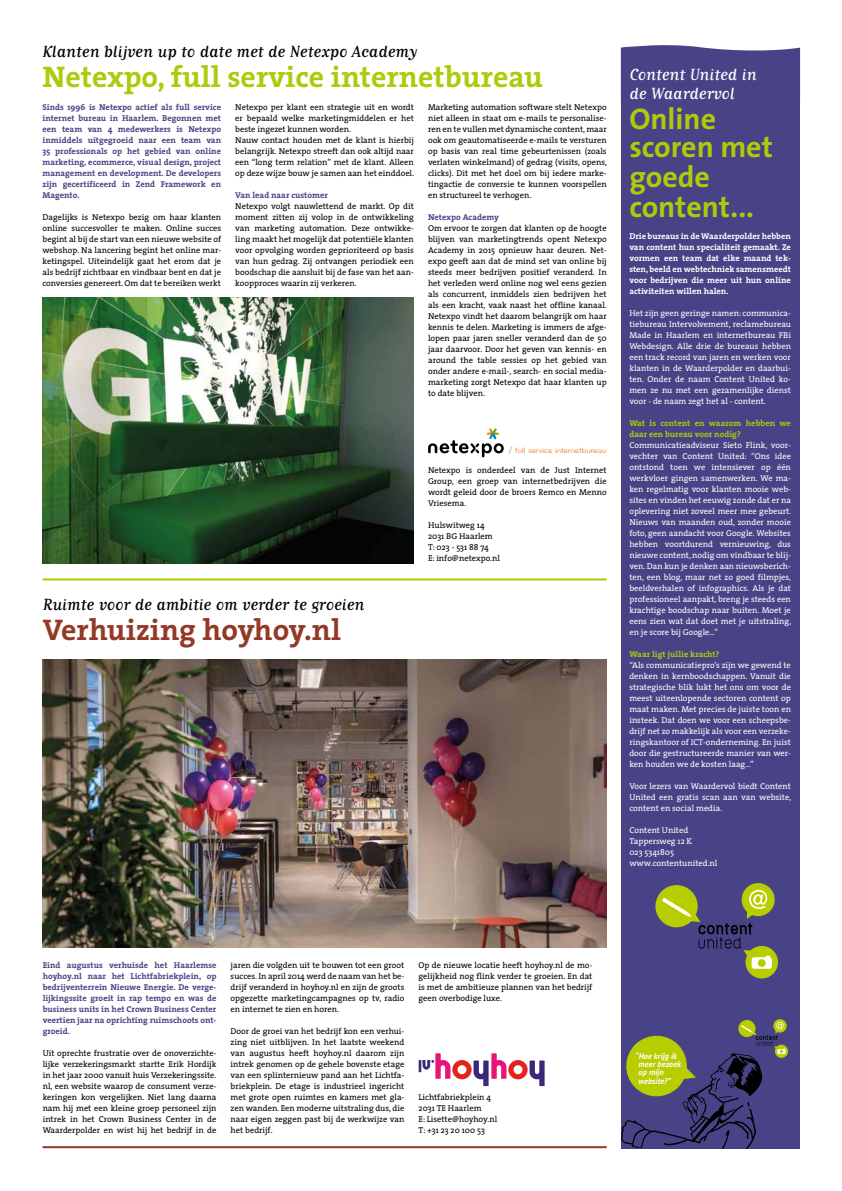
<style>
.page{position:relative;width:842px;height:1191px;background:#fff}
.page>*{position:absolute;margin:0;border:0;box-sizing:border-box;transform-origin:0 0}
.t1{font:700 30px "The Serif";color:#afca0b}
.t2{font:700 30px/29.3px "The Sans";color:#afca0b}
.t3{font:700 30px "The Serif";color:#943927}
.t4{font:19px "Matrix Script";color:#000}
.t5{font:19px/19px "Matrix Script";color:#fff}
.t6{font:8.5px/11px "The Serif";color:#000;text-align:justify}
.t7{font:8.5px/11px "The Serif";color:#fff;text-align:justify}
.t8{font:700 8.5px/11px "The Serif";color:#474386;text-align:justify}
.t9{font:700 8.5px/11px "The Serif";color:#fff;text-align:justify}
.t10{font:700 8.5px/11px "The Serif";color:#afca0b}
.t11{font:italic 700 8.3px/8.3px "PT Sans";color:#fff}
.t12{font:8px "Bryant Regular Alternate";color:#ec6608}
.s1{font-size:9px}
</style>
<div class="page">
<svg style="left:621px;top:45px;width:179px;height:58px"></svg>
<div style="left:621px;top:54px;width:178px;height:1094px;background:#474386"></div>
<hr style="left:43px;top:578px;width:564px;height:2px;background:#afca0b">
<hr style="left:43px;top:1146px;width:564px;height:2px;background:#943927">
<svg style="left:428px;top:428px;width:76px;height:29px"></svg>
<img style="left:43px;top:659px;width:563px;height:288px">
<img style="left:43px;top:298px;width:371px;height:265px">
<svg style="left:419px;top:1053px;width:126px;height:33px"></svg>
<svg style="left:655px;top:883px;width:123px;height:96px"></svg>
<svg style="left:621px;top:1019px;width:167px;height:129px"></svg>
<h2 class="t4" style="left:43px;top:43px;width:376px">Klanten blijven up to date met de Netexpo Academy</h2>
<h1 class="t1" style="left:43px;top:52px;width:502px">Netexpo, full service internetbureau</h1>
<p class="t8" style="left:43px;top:101px;width:180px">Sinds 1996 is Netexpo actief als full service internet bureau in Haarlem. Begonnen met een team van 4 medewerkers is Netexpo inmiddels uitgegroeid naar een team van 35 professionals op het gebied van online marketing, ecommerce, visual design, project management en development. De developers zijn gecertificeerd in Zend Framework en Magento.</p>
<p class="t6" style="left:43px;top:211px;width:180px">Dagelijks is Netexpo bezig om haar klanten online succesvoller te maken. Online succes begint al bij de start van een nieuwe website of webshop. Na lancering begint het online mar&shy;ketingspel. Uiteindelijk gaat het erom dat je als bedrijf zichtbaar en vindbaar bent en dat je conversies genereert. Om dat te bereiken werkt</p>
<p class="t6" style="left:235px;top:101px;width:180px;text-align:left">Netexpo per klant een strategie uit en wordt er bepaald welke marketingmiddelen er het beste ingezet kunnen worden.<br>Nauw contact houden met de klant is hierbij belangrijk. Netexpo streeft dan ook altijd naar een “long term relation” met de klant. Alleen op deze wijze bouw je samen aan het einddoel.</p>
<p class="t8" style="left:235px;top:189px;width:94px">Van lead naar customer</p>
<p class="t6" style="left:235px;top:200px;width:180px">Netexpo volgt nauwlettend de markt. Op dit moment zitten zij volop in de ontwikkeling van marketing automation. Deze ontwikke&shy;ling maakt het mogelijk dat potentiële klanten voor opvolging worden geprioriteerd op basis van hun gedrag. Zij ontvangen periodiek een boodschap die aansluit bij de fase van het aan&shy;koopproces waarin zij verkeren.</p>
<p class="t6" style="left:428px;top:101px;width:180px">Marketing automation software stelt Netexpo niet alleen in staat om e-mails te personalise&shy;ren en te vullen met dynamische content, maar ook om geautomatiseerde e-mails te versturen op basis van real time gebeurtenissen (zoals verlaten winkelmand) of gedrag (visits, opens, clicks). Dit met het doel om bij iedere marke&shy;tingactie de conversie te kunnen voorspellen en structureel te verhogen.</p>
<p class="t8" style="left:428px;top:211px;width:72px">Netexpo Academy</p>
<p class="t6" style="left:428px;top:222px;width:180px">Om ervoor te zorgen dat klanten op de hoogte blijven van marketingtrends opent Netexpo Academy in 2015 opnieuw haar deuren. Net&shy;expo geeft aan dat de mind set van online bij steeds meer bedrijven positief veranderd. In het verleden werd online nog wel eens gezien als concurrent, inmiddels zien bedrijven het als een kracht, vaak naast het offline kanaal.<br>Netexpo vindt het daarom belangrijk om haar kennis te delen. Marketing is immers de afge&shy;lopen paar jaren sneller veranderd dan de 50 jaar daarvoor. Door het geven van kennis- en around the table sessies op het gebied van onder andere e-mail-, search- en social media&shy;marketing zorgt Netexpo dat haar klanten up to date blijven.</p>
<h2 class="t4" style="left:43px;top:595px;width:323px">Ruimte voor de ambitie om verder te groeien</h2>
<h1 class="t3" style="left:43px;top:605px;width:300px">Verhuizing hoyhoy.nl</h1>
<p class="t12" style="left:509px;top:445px;width:100px"><span class="s1">/</span> full service internetbureau</p>
<p class="t6" style="left:428px;top:464px;width:180px">Netexpo is onderdeel van de Just Internet Group, een groep van internetbedrijven die wordt geleid door de broers Remco en Menno Vriesema.</p>
<p class="t6" style="left:428px;top:519px;width:73px;text-align:left">Hulswitweg 14<br>2031 BG Haarlem<br>T: 023 - 531 88 74<br>E: info@netexpo.nl</p>
<h2 class="t5" style="left:629px;top:65px;width:129px">Content United in de Waardervol</h2>
<h1 class="t2" style="left:629px;top:103px;width:145px">Online scoren met goede content...</h1>
<p class="t9" style="left:629px;top:230px;width:163px">Drie bureaus in de Waarderpolder hebben van content hun specialiteit gemaakt. Ze vormen een team dat elke maand tek&shy;sten, beeld en webtechniek samensmeedt voor bedrijven die meer uit hun online activiteiten willen halen.</p>
<p class="t7" style="left:629px;top:307px;width:163px">Het zijn geen geringe namen: communica&shy;tiebureau Intervolvement, reclamebureau Made in Haarlem en internetbureau FBi Webdesign. Alle drie de bureaus hebben een track record van jaren en werken voor klanten in de Waarderpolder en daarbui&shy;ten. Onder de naam Content United ko&shy;men ze nu met een gezamenlijke dienst voor - de naam zegt het al - content.</p>
<p class="t10" style="left:629px;top:417px;width:163px">Wat is content en waarom hebben we daar een bureau voor nodig?</p>
<p class="t7" style="left:629px;top:439px;width:163px">Communicatieadviseur Sieto Flink, voor&shy;vechter van Content United: “Ons idee ontstond toen we intensiever op één werkvloer gingen samenwerken. We ma&shy;ken regelmatig voor klanten mooie web&shy;sites en vinden het eeuwig zonde dat er na oplevering niet zoveel meer mee gebeurt.<br>Nieuws van maanden oud, zonder mooie foto, geen aandacht voor Google. Websites hebben voortdurend vernieuwing, dus nieuwe content, nodig om vindbaar te blij&shy;ven. Dan kun je denken aan nieuwsberich&shy;ten, een blog, maar net zo goed filmpjes, beeldverhalen of infographics. Als je dat professioneel aanpakt, breng je steeds een krachtige boodschap naar buiten. Moet je eens zien wat dat doet met je uitstraling, en je score bij Google...”</p>
<p class="t10" style="left:629px;top:648px;width:92px">Waar ligt jullie kracht?</p>
<p class="t7" style="left:629px;top:659px;width:163px">“Als communicatiepro’s zijn we gewend te denken in kernboodschappen. Vanuit die strategische blik lukt het ons om voor de meest uiteenlopende sectoren content op maat maken. Met precies de juiste toon en insteek. Dat doen we voor een scheepsbe&shy;drijf net zo makkelijk als voor een verzeke&shy;ringskantoor of ICT-onderneming. En juist door die gestructureerde manier van wer&shy;ken houden we de kosten laag...”</p>
<p class="t7" style="left:629px;top:780px;width:163px">Voor lezers van Waardervol biedt Content United een gratis scan aan van website, content en social media.</p>
<p class="t7" style="left:629px;top:824px;width:90px;text-align:left">Content United<br>Tappersweg 12 K<br>023 5341805 www.contentunited.nl</p>
<p class="t8" style="left:43px;top:959px;width:175px">Eind augustus verhuisde het Haarlemse hoyhoy.nl naar het Lichtfabriekplein, op bedrijventerrein Nieuwe Energie. De verge&shy;lijkingssite groeit in rap tempo en was de business units in het Crown Business Center veertien jaar na oprichting ruimschoots ont&shy;groeid.</p>
<p class="t6" style="left:43px;top:1047px;width:175px">Uit oprechte frustratie over de onoverzichte&shy;lijke verzekeringsmarkt startte Erik Hordijk in het jaar 2000 vanuit huis Verzekeringssite. nl, een website waarop de consument verze&shy;keringen kon vergelijken. Niet lang daarna nam hij met een kleine groep personeel zijn intrek in het Crown Business Center in de Waarderpolder en wist hij het bedrijf in de</p>
<p class="t6" style="left:231px;top:959px;width:175px">jaren die volgden uit te bouwen tot een groot succes. In april 2014 werd de naam van het be&shy;drijf veranderd in hoyhoy.nl en zijn de groots opgezette marketingcampagnes op tv, radio en internet te zien en horen.</p>
<p class="t6" style="left:231px;top:1025px;width:175px">Door de groei van het bedrijf kon een verhui&shy;zing niet uitblijven. In het laatste weekend van augustus heeft hoyhoy.nl daarom zijn intrek genomen op de gehele bovenste etage van een splinternieuw pand aan het Lichtfa&shy;briekplein. De etage is industrieel ingericht met grote open ruimtes en kamers met gla&shy;zen wanden. Een moderne uitstraling dus, die naar eigen zeggen past bij de werkwijze van het bedrijf.</p>
<p class="t6" style="left:419px;top:959px;width:175px">Op de nieuwe locatie heeft hoyhoy.nl de mo&shy;gelijkheid nog flink verder te groeien. En dat is met de ambitieuze plannen van het bedrijf geen overbodige luxe.</p>
<p class="t6" style="left:419px;top:1091px;width:80px;text-align:left">Lichtfabriekplein 4<br>2031 TE Haarlem<br>E: Lisette@hoyhoy.nl<br>T: +31 23 20 100 53</p>
<p class="t11" style="left:639px;top:1051px;width:44px;text-indent:-3px">“Hoe krijg ik meer bezoek op mijn website?”</p>
</div>
